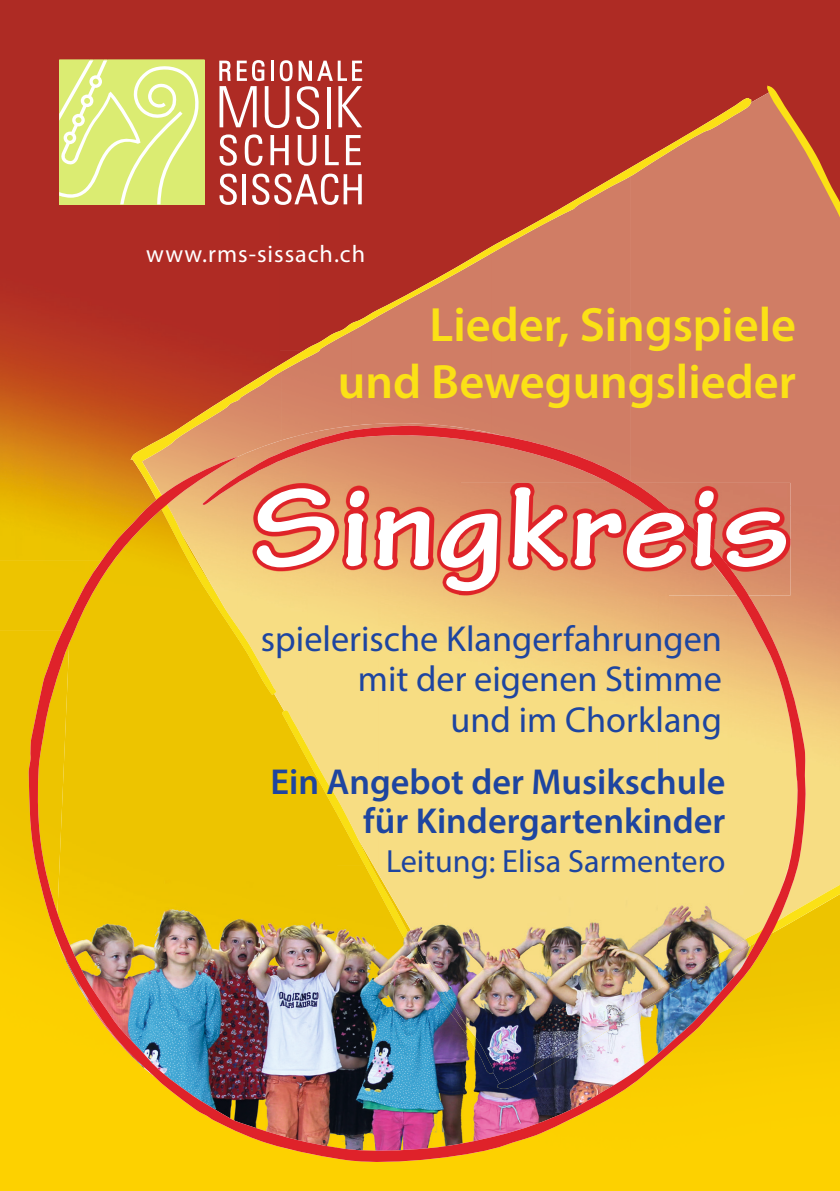
<style>
.page{position:relative;width:840px;height:1191px;background:#fff}
.page>*{position:absolute;margin:0;border:0;box-sizing:border-box;transform-origin:0 0}
.t1{font:700 119.2px "Tekton Pro";color:#fff;scale:1.16 1}
.t2{font:600 48.4px/57.2px "Myriad Pro";color:#fbe116;text-align:right}
.t3{font:36.2px/40.2px "Myriad Pro";color:#1e45a0;text-align:right}
.t4{font:600 36.2px/39.2px "Myriad Pro";color:#1e45a0;text-align:right}
.t5{font:32.2px "Myriad Pro";color:#1e45a0}
.t6{font:24.2px "Myriad Pro";letter-spacing:.04em;color:#fff}
</style>
<div class="page">
<div style="left:0;top:0;width:559px;height:210px;background:#ae2b24"></div>
<div style="left:559px;top:0;width:280px;height:97px;background:#ae2b24"></div>
<img style="left:0;top:210px;width:129px;height:210px">
<img style="left:0;top:420px;width:129px;height:140px">
<div style="left:0;top:560px;width:29px;height:70px;background:#edc400"></div>
<img style="left:0;top:630px;width:70px;height:561px">
<div style="left:770px;top:1092px;width:69px;height:99px;background:#fdd100"></div>
<div style="left:70px;top:1166px;width:69px;height:25px;background:#fdd100"></div>
<div style="left:699px;top:1166px;width:71px;height:25px;background:#fdd100"></div>
<div style="left:139px;top:1166px;width:140px;height:25px;background:#fdd100"></div>
<div style="left:560px;top:1166px;width:70px;height:25px;background:#fdd100"></div>
<div style="left:279px;top:1166px;width:281px;height:25px;background:#fdd100"></div>
<img style="left:630px;top:90px;width:136px;height:334px">
<svg style="left:766px;top:85px;width:73px;height:639px;background:#d07d5d"></svg>
<svg style="left:129px;top:97px;width:623px;height:327px;background:#c15b44"></svg>
<svg style="left:805px;top:732px;width:34px;height:360px;background:#f4d13b"></svg>
<div style="left:59px;top:60px;width:145px;height:144px;background:#dbec72"></div>
<svg style="left:219px;top:60px;width:143px;height:106px"></svg>
<svg style="left:219px;top:174px;width:18px;height:31px"></svg>
<hr style="left:242px;top:174px;width:4px;height:30px;background:#fff">
<svg style="left:252px;top:174px;width:109px;height:31px"></svg>
<svg style="left:59px;top:60px;width:140px;height:144px"></svg>
<img style="left:29px;top:424px;width:776px;height:742px">
<img style="left:704px;top:483px;width:86px;height:56px">
<img style="left:748px;top:539px;width:42px;height:56px">
<img style="left:252px;top:483px;width:415px;height:112px">
<img style="left:667px;top:521px;width:69px;height:74px">
<img style="left:609px;top:483px;width:95px;height:56px">
<img style="left:688px;top:539px;width:60px;height:56px">
<p class="t6" style="left:146px;top:239px;width:220px">www.rms-sissach.ch</p>
<h2 class="t2" style="left:338px;top:295px;width:459px">Lieder, Singspiele und Bewegungslieder</h2>
<h1 class="t1" style="left:250px;top:458px;width:469px">Singkreis</h1>
<p class="t3" style="left:261px;top:618px;width:462px">spielerische Klangerfahrungen mit der eigenen Stimme<br>und im Chorklang</p>
<p class="t4" style="left:270px;top:761px;width:456px">Ein Angebot der Musikschule für Kindergartenkinder</p>
<p class="t5" style="left:386px;top:841px;width:341px">Leitung: Elisa Sarmentero</p>
</div>
